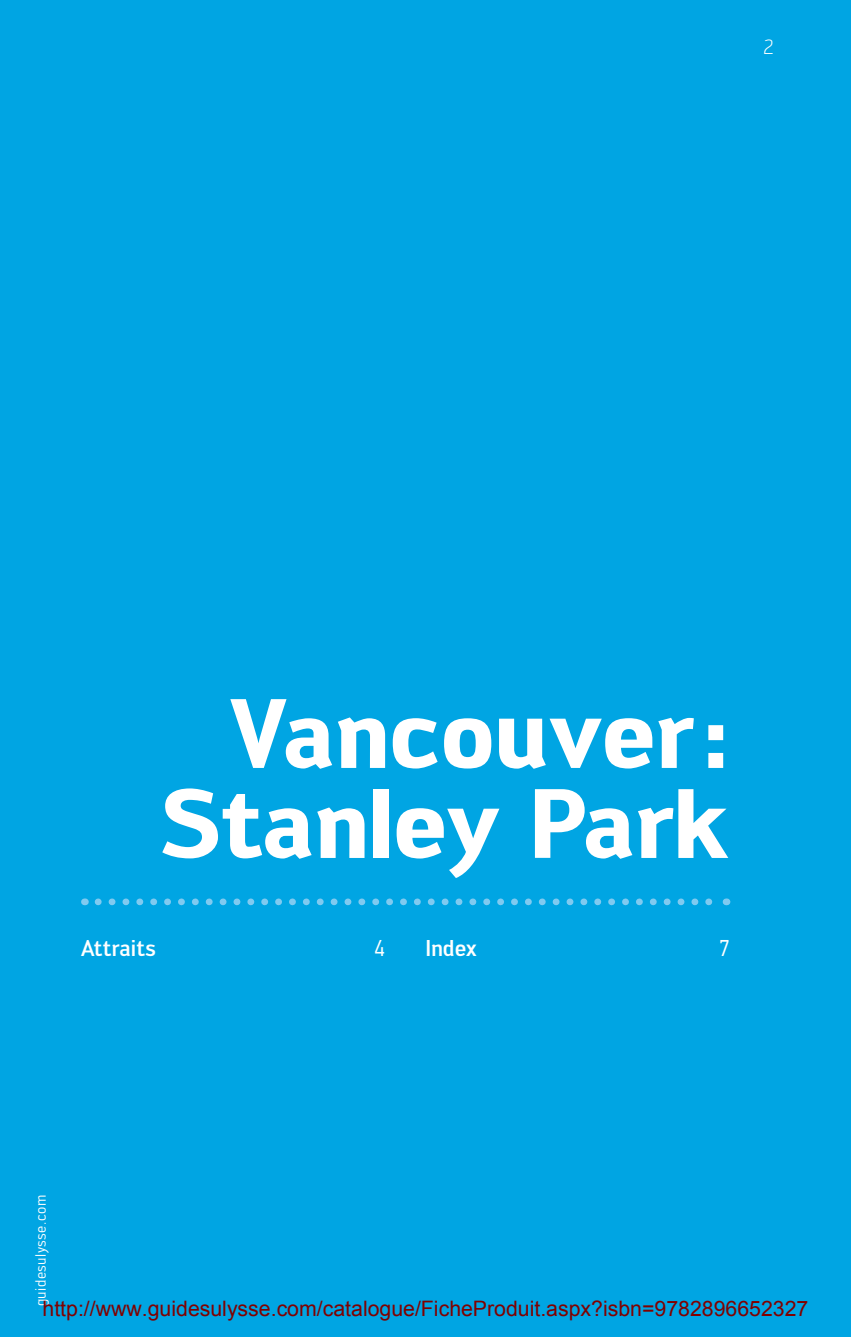
<style>
.page{position:relative;width:851px;height:1337px;background:#fff}
.page>*{position:absolute;margin:0;border:0;box-sizing:border-box;transform-origin:0 0}
.t1{font:700 96.75px/90px "Engel";letter-spacing:-.01em;color:#fff;text-align:right;scale:.95 1}
.t2{font:500 22.5px "Engel";letter-spacing:-.01em;color:#fff;scale:.95 1}
.t3{font:22.5px "Engel";color:#fff;scale:.95 1}
.t4{font:21.38px "Arial";color:#800000}
.t5{font:300 20.25px "Engel";color:#fff}
.t6{font:14.62px "Engel";letter-spacing:.03em;color:#fff}
</style>
<div class="page">
<div style="left:0;top:0;width:850px;height:1336px;background:#00a5e3"></div>
<svg style="left:98px;top:898px;width:615px;height:7px"></svg>
<p class="t5" style="left:763px;top:35px;width:12px">2</p>
<h1 class="t1" style="left:161px;top:687px;width:600px">Vancouver:<br>Stanley Park</h1>
<p class="t2" style="left:81px;top:934px;width:80px">Attraits</p>
<p class="t3" style="left:374px;top:935px;width:13px">4</p>
<p class="t2" style="left:425px;top:934px;width:56px">Index</p>
<p class="t3" style="left:719px;top:935px;width:12px">7</p>
<p class="t6" style="left:32px;top:1306px;width:113px;rotate:-90deg">guidesulysse.com</p>
<p class="t4" style="left:43px;top:1294px;width:767px">http://www.guidesulysse.com/catalogue/FicheProduit.aspx?isbn=9782896652327</p>
</div>
